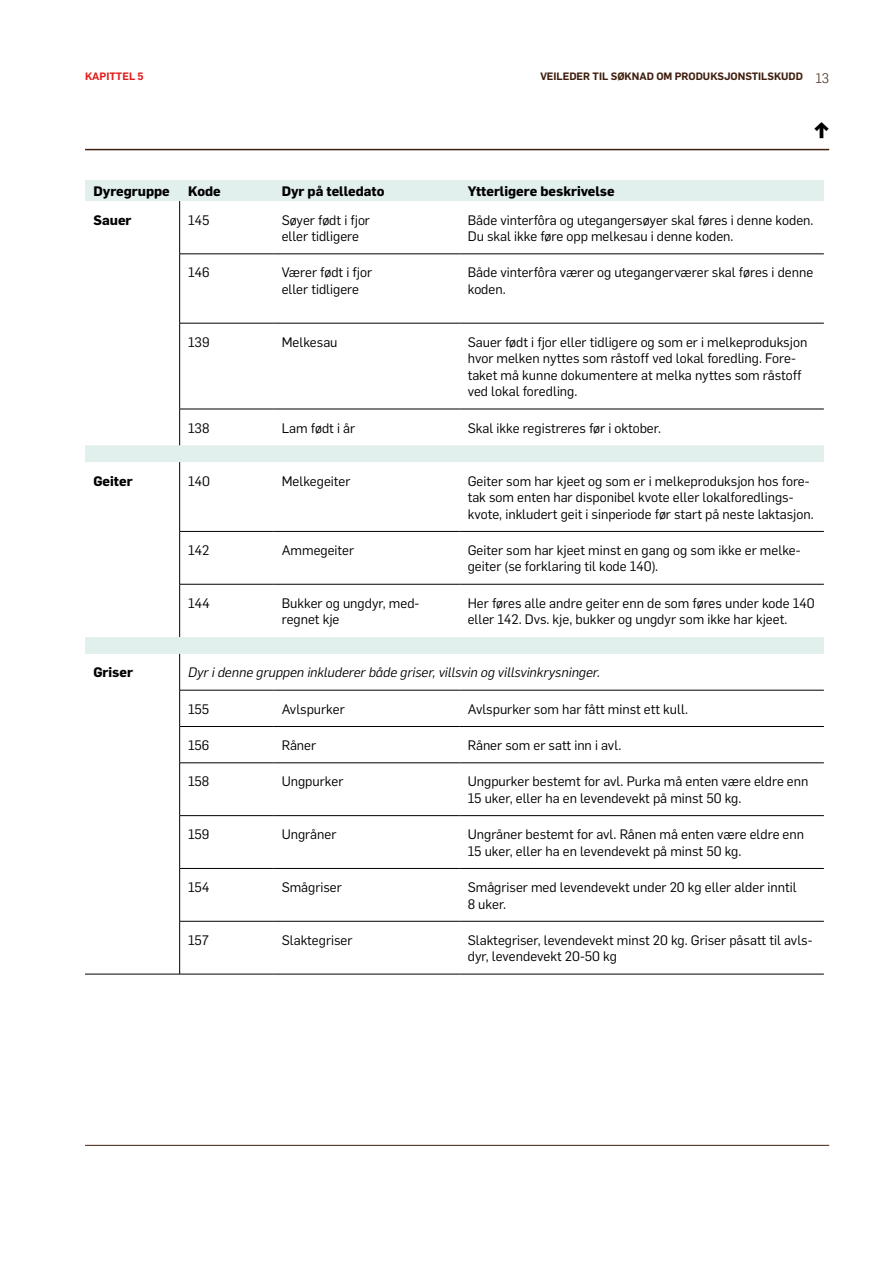
<style>
.page{position:relative;width:893px;height:1263px;background:#fff}
.page>*{position:absolute;margin:0;border:0;box-sizing:border-box;transform-origin:0 0}
.t1{font:900 25.2px "Flama";color:#000}
._09_Tabelltekst{font:13.5px/16.5px "Flama";color:#000}
._09_Tabelltekst-2{font:700 13.5px "Flama";color:#000}
._09_Tabelltekst-3{font:italic 13.5px "Flama";color:#000}
.t2{font:600 10.5px "Flama";color:#401f0f}
.t3{font:600 10.5px "Flama";color:#e11f1d}
.s1{font-weight:300;font-size:13.5px}
</style>
<div class="page">
<hr style="left:85px;top:1145px;width:744px;height:1px;background:#401f0f">
<hr style="left:85px;top:149px;width:744px;height:1px;background:#401f0f">
<svg style="left:85px;top:180px;width:739px;height:474px"></svg>
<hr style="left:179px;top:254px;width:94px;height:1px;background:#000">
<hr style="left:273px;top:254px;width:186px;height:1px;background:#000">
<hr style="left:459px;top:254px;width:365px;height:1px;background:#000">
<hr style="left:179px;top:323px;width:94px;height:1px;background:#000">
<hr style="left:273px;top:323px;width:186px;height:1px;background:#000">
<hr style="left:459px;top:323px;width:365px;height:1px;background:#000">
<hr style="left:179px;top:409px;width:94px;height:1px;background:#000">
<hr style="left:273px;top:409px;width:186px;height:1px;background:#000">
<hr style="left:459px;top:409px;width:365px;height:1px;background:#000">
<hr style="left:179px;top:531px;width:94px;height:1px;background:#000">
<hr style="left:273px;top:531px;width:186px;height:1px;background:#000">
<hr style="left:459px;top:531px;width:365px;height:1px;background:#000">
<hr style="left:179px;top:584px;width:94px;height:1px;background:#000">
<hr style="left:273px;top:584px;width:186px;height:1px;background:#000">
<hr style="left:459px;top:584px;width:365px;height:1px;background:#000">
<hr style="left:179px;top:690px;width:94px;height:1px;background:#000">
<hr style="left:273px;top:690px;width:186px;height:1px;background:#000">
<hr style="left:459px;top:690px;width:365px;height:1px;background:#000">
<hr style="left:179px;top:726px;width:94px;height:1px;background:#000">
<hr style="left:273px;top:726px;width:186px;height:1px;background:#000">
<hr style="left:459px;top:726px;width:365px;height:1px;background:#000">
<hr style="left:179px;top:762px;width:94px;height:1px;background:#000">
<hr style="left:273px;top:762px;width:186px;height:1px;background:#000">
<hr style="left:459px;top:762px;width:365px;height:1px;background:#000">
<hr style="left:179px;top:815px;width:94px;height:1px;background:#000">
<hr style="left:273px;top:815px;width:186px;height:1px;background:#000">
<hr style="left:459px;top:815px;width:365px;height:1px;background:#000">
<hr style="left:179px;top:868px;width:94px;height:1px;background:#000">
<hr style="left:273px;top:868px;width:186px;height:1px;background:#000">
<hr style="left:459px;top:868px;width:365px;height:1px;background:#000">
<hr style="left:179px;top:921px;width:94px;height:1px;background:#000">
<hr style="left:273px;top:921px;width:186px;height:1px;background:#000">
<hr style="left:459px;top:921px;width:365px;height:1px;background:#000">
<hr style="left:85px;top:974px;width:95px;height:1px;background:#000">
<hr style="left:180px;top:974px;width:93px;height:1px;background:#000">
<hr style="left:273px;top:974px;width:186px;height:1px;background:#000">
<hr style="left:459px;top:974px;width:365px;height:1px;background:#000">
<hr style="left:179px;top:201px;width:1px;height:53px;background:#000">
<hr style="left:179px;top:254px;width:1px;height:69px;background:#000">
<hr style="left:179px;top:323px;width:1px;height:86px;background:#000">
<hr style="left:179px;top:409px;width:1px;height:36px;background:#000">
<hr style="left:179px;top:462px;width:1px;height:69px;background:#000">
<hr style="left:179px;top:532px;width:1px;height:52px;background:#000">
<hr style="left:179px;top:584px;width:1px;height:53px;background:#000">
<hr style="left:179px;top:654px;width:1px;height:36px;background:#000">
<hr style="left:179px;top:690px;width:1px;height:36px;background:#000">
<hr style="left:179px;top:727px;width:1px;height:36px;background:#000">
<hr style="left:179px;top:763px;width:1px;height:52px;background:#000">
<hr style="left:179px;top:816px;width:1px;height:52px;background:#000">
<hr style="left:179px;top:869px;width:1px;height:52px;background:#000">
<hr style="left:179px;top:921px;width:1px;height:53px;background:#000">
<p class="t3" style="left:85px;top:69px;width:60px">KAPITTEL 5</p>
<p class="t2" style="left:540px;top:69px;width:290px">VEILEDER TIL SØKNAD OM PRODUKSJONSTILSKUDD <span class="s1">13</span></p>
<h1 class="t1" style="left:812px;top:111px;width:20px">↑</h1>
<p class="_09_Tabelltekst-2" style="left:94px;top:181px;width:78px">Dyregruppe</p>
<p class="_09_Tabelltekst-2" style="left:188px;top:181px;width:34px">Kode</p>
<p class="_09_Tabelltekst-2" style="left:282px;top:181px;width:104px">Dyr på telledato</p>
<p class="_09_Tabelltekst-2" style="left:468px;top:181px;width:149px">Ytterligere beskrivelse</p>
<p class="_09_Tabelltekst-2" style="left:94px;top:210px;width:40px">Sauer</p>
<p class="_09_Tabelltekst" style="left:188px;top:211px;width:23px">145</p>
<p class="_09_Tabelltekst" style="left:282px;top:211px;width:90px">Søyer født i fjor</p>
<p class="_09_Tabelltekst" style="left:282px;top:227px;width:79px">eller tidligere</p>
<p class="_09_Tabelltekst" style="left:468px;top:211px;width:347px">Både vinterfôra og utegangersøyer skal føres i denne koden.<br>Du skal ikke føre opp melkesau i denne koden.</p>
<p class="_09_Tabelltekst" style="left:188px;top:264px;width:23px">146</p>
<p class="_09_Tabelltekst" style="left:282px;top:264px;width:92px">Værer født i fjor</p>
<p class="_09_Tabelltekst" style="left:282px;top:280px;width:79px">eller tidligere</p>
<p class="_09_Tabelltekst" style="left:468px;top:264px;width:347px">Både vinterfôra værer og utegangerværer skal føres i denne koden.</p>
<p class="_09_Tabelltekst" style="left:188px;top:333px;width:23px">139</p>
<p class="_09_Tabelltekst" style="left:282px;top:333px;width:57px">Melkesau</p>
<p class="_09_Tabelltekst" style="left:468px;top:333px;width:341px">Sauer født i fjor eller tidligere og som er i melkeproduksjon hvor melken nyttes som råstoff ved lokal foredling. Fore&shy;taket må kunne dokumentere at melka nyttes som råstoff ved lokal foredling.</p>
<p class="_09_Tabelltekst" style="left:188px;top:419px;width:23px">138</p>
<p class="_09_Tabelltekst" style="left:282px;top:419px;width:75px">Lam født i år</p>
<p class="_09_Tabelltekst" style="left:468px;top:419px;width:195px">Skal ikke registreres før i oktober.</p>
<p class="_09_Tabelltekst-2" style="left:94px;top:471px;width:41px">Geiter</p>
<p class="_09_Tabelltekst" style="left:188px;top:472px;width:23px">140</p>
<p class="_09_Tabelltekst" style="left:282px;top:472px;width:70px">Melkegeiter</p>
<p class="_09_Tabelltekst" style="left:468px;top:472px;width:347px">Geiter som har kjeet og som er i melkeproduksjon hos fore&shy;tak som enten har disponibel kvote eller lokalforedlings&shy;kvote, inkludert geit i sinperiode før start på neste laktasjon.</p>
<p class="_09_Tabelltekst" style="left:188px;top:541px;width:23px">142</p>
<p class="_09_Tabelltekst" style="left:282px;top:541px;width:74px">Ammegeiter</p>
<p class="_09_Tabelltekst" style="left:468px;top:541px;width:334px">Geiter som har kjeet minst en gang og som ikke er melke&shy;geiter (se forklaring til kode 140).</p>
<p class="_09_Tabelltekst" style="left:188px;top:594px;width:23px">144</p>
<p class="_09_Tabelltekst" style="left:282px;top:594px;width:138px">Bukker og ungdyr, med&shy;regnet kje</p>
<p class="_09_Tabelltekst" style="left:468px;top:594px;width:348px">Her føres alle andre geiter enn de som føres under kode 140 eller 142. Dvs. kje, bukker og ungdyr som ikke har kjeet.</p>
<p class="_09_Tabelltekst-2" style="left:94px;top:662px;width:41px">Griser</p>
<p class="_09_Tabelltekst-3" style="left:188px;top:662px;width:413px">Dyr i denne gruppen inkluderer både griser, villsvin og villsvinkrysninger.</p>
<p class="_09_Tabelltekst" style="left:188px;top:700px;width:23px">155</p>
<p class="_09_Tabelltekst" style="left:282px;top:700px;width:65px">Avlspurker</p>
<p class="_09_Tabelltekst" style="left:468px;top:700px;width:222px">Avlspurker som har fått minst ett kull.</p>
<p class="_09_Tabelltekst" style="left:188px;top:736px;width:23px">156</p>
<p class="_09_Tabelltekst" style="left:282px;top:736px;width:36px">Råner</p>
<p class="_09_Tabelltekst" style="left:468px;top:736px;width:155px">Råner som er satt inn i avl.</p>
<p class="_09_Tabelltekst" style="left:188px;top:773px;width:23px">158</p>
<p class="_09_Tabelltekst" style="left:282px;top:773px;width:63px">Ungpurker</p>
<p class="_09_Tabelltekst" style="left:468px;top:773px;width:342px">Ungpurker bestemt for avl. Purka må enten være eldre enn<br>15 uker, eller ha en levendevekt på minst 50 kg.</p>
<p class="_09_Tabelltekst" style="left:188px;top:825px;width:23px">159</p>
<p class="_09_Tabelltekst" style="left:282px;top:825px;width:56px">Ungråner</p>
<p class="_09_Tabelltekst" style="left:468px;top:825px;width:338px">Ungråner bestemt for avl. Rånen må enten være eldre enn<br>15 uker, eller ha en levendevekt på minst 50 kg.</p>
<p class="_09_Tabelltekst" style="left:188px;top:878px;width:23px">154</p>
<p class="_09_Tabelltekst" style="left:282px;top:878px;width:62px">Smågriser</p>
<p class="_09_Tabelltekst" style="left:468px;top:878px;width:331px">Smågriser med levendevekt under 20 kg eller alder inntil<br>8 uker.</p>
<p class="_09_Tabelltekst" style="left:188px;top:931px;width:22px">157</p>
<p class="_09_Tabelltekst" style="left:282px;top:931px;width:72px">Slaktegriser</p>
<p class="_09_Tabelltekst" style="left:468px;top:931px;width:346px">Slaktegriser, levendevekt minst 20 kg. Griser påsatt til avls&shy;dyr, levendevekt 20-50 kg</p>
</div>
